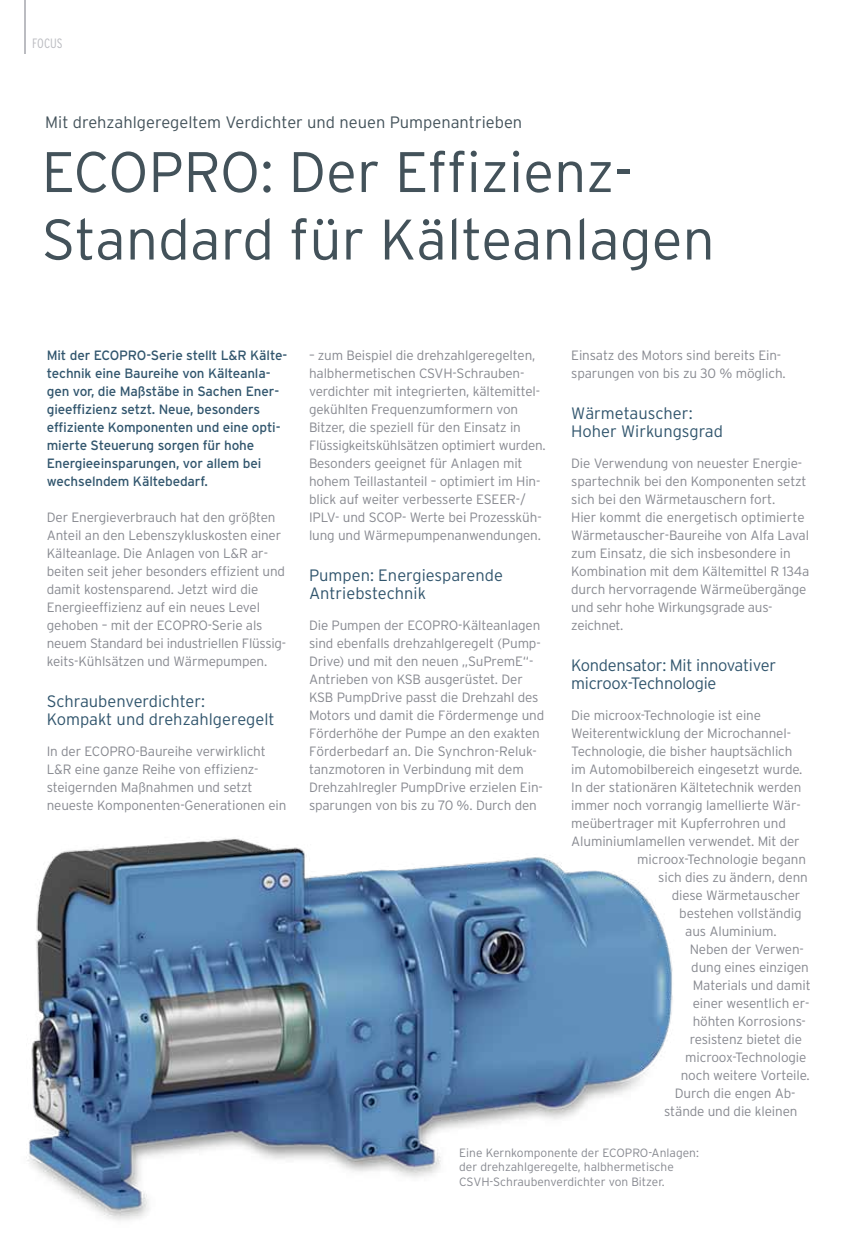
<style>
.page{position:relative;width:859px;height:1246px;background:#fff}
.page>*{position:absolute;margin:0;border:0;box-sizing:border-box;transform-origin:0 0}
.t1{font:300 57px/67.5px "Interstate";color:#43525a}
.t2{font:300 16.5px/18px "Interstate";color:#31556d}
.t3{font:300 16.5px "Interstate";color:#43525a}
.t4{font:300 16.5px/18px "Interstate";letter-spacing:-.02em;color:#31556d}
.t5{font:300 13.5px/18px "Interstate";letter-spacing:-.01em;color:#878990}
.t6{font:13.5px/18px "Interstate";letter-spacing:-.01em;color:#31556d}
.t7{font:300 condensed 13.5px "Interstate";color:#bbbcc1}
.t8{font:300 12px/14.4px "Interstate";color:#878990}
</style>
<div class="page">
<hr style="left:24px;top:0;width:1px;height:54px;background:#bbbcc1">
<img style="left:26px;top:838px;width:647px;height:383px">
<p class="t7" style="left:32px;top:35px;width:31px">FOCUS</p>
<p class="t3" style="left:45px;top:113px;width:478px">Mit drehzahlgeregeltem Verdichter und neuen Pumpenantrieben</p>
<h1 class="t1" style="left:42px;top:138px;width:675px">ECOPRO: Der Effizienz-<br>Standard für Kälteanlagen</h1>
<p class="t6" style="left:47px;top:346px;width:242px">Mit der ECOPRO-Serie stellt L&amp;R Kälte&shy;technik eine Baureihe von Kälteanla&shy;gen vor, die Maßstäbe in Sachen Ener&shy;gieeffizienz setzt. Neue, besonders effiziente Komponenten und eine opti&shy;mierte Steuerung sorgen für hohe Energieeinsparungen, vor allem bei wechselndem Kältebedarf.</p>
<p class="t5" style="left:47px;top:508px;width:241px">Der Energieverbrauch hat den größten Anteil an den Lebenszykluskosten einer Kälteanlage. Die Anlagen von L&amp;R ar&shy;beiten seit jeher besonders effizient und damit kostensparend. Jetzt wird die Energieeffizienz auf ein neues Level gehoben – mit der ECOPRO-Serie als neuem Standard bei industriellen Flüssig&shy;keits-Kühlsätzen und Wärmepumpen.</p>
<p class="t2" style="left:47px;top:692px;width:229px">Schraubenverdichter:<br>Kompakt und drehzahlgeregelt</p>
<p class="t5" style="left:47px;top:742px;width:241px">In der ECOPRO-Baureihe verwirklicht L&amp;R eine ganze Reihe von effizienz&shy;steigernden Maßnahmen und setzt neueste Komponenten-Generationen ein</p>
<p class="t5" style="left:309px;top:346px;width:238px">– zum Beispiel die drehzahlgeregelten, halbhermetischen CSVH-Schrauben&shy;verdichter mit integrierten, kältemittel&shy;gekühlten Frequenzumformern von Bitzer, die speziell für den Einsatz in Flüssigkeitskühlsätzen optimiert wurden.<br>Besonders geeignet für Anlagen mit hohem Teillastanteil – optimiert im Hin&shy;blick auf weiter verbesserte ESEER-/ IPLV- und SCOP- Werte bei Prozesskü h&shy;lung und Wärmepumpenanwendungen.</p>
<p class="t2" style="left:309px;top:566px;width:195px">Pumpen: Energiesparende<br>Antriebstechnik</p>
<p class="t5" style="left:309px;top:616px;width:237px">Die Pumpen der ECOPRO-Kälteanlagen sind ebenfalls drehzahlgeregelt (Pump-Drive) und mit den neuen „SuPremE“-- Antrieben von KSB ausgerüstet. Der KSB PumpDrive passt die Drehzahl des Motors und damit die Fördermenge und Förderhöhe der Pumpe an den exakten Förderbedarf an. Die Synchron-Reluk&shy;tanzmotoren in Verbindung mit dem Drehzahlregler PumpDrive erzielen Ein&shy;sparungen von bis zu 70 %. Durch den</p>
<p class="t5" style="left:571px;top:346px;width:216px">Einsatz des Motors sind bereits Ein&shy;sparungen von bis zu 30 % möglich.</p>
<p class="t2" style="left:571px;top:404px;width:153px">Wärmetauscher:<br>Hoher Wirkungsgrad</p>
<p class="t5" style="left:571px;top:454px;width:240px">Die Verwendung von neuester Energie&shy;spartechnik bei den Komponenten setzt sich bei den Wärmetauschern fort.<br>Hier kommt die energetisch optimierte Wärmetauscher-Baureihe von Alfa Laval zum Einsatz, die sich insbesondere in Kombination mit dem Kältemittel R 134a durch hervorragende Wärmeübergänge und sehr hohe Wirkungsgrade aus&shy;zeichnet.</p>
<p class="t4" style="left:571px;top:656px;width:206px">Kondensator: Mit innovativer microox-Technologie</p>
<p class="t5" style="left:571px;top:706px;width:191px">Die microox-Technologie ist eine</p>
<p class="t5" style="left:571px;top:724px;width:220px">Weiterentwicklung der Microchannel-</p>
<p class="t5" style="left:571px;top:742px;width:223px">Technologie, die bisher hauptsächlich</p>
<p class="t5" style="left:571px;top:760px;width:233px">im Automobilbereich eingesetzt wurde.</p>
<p class="t5" style="left:571px;top:778px;width:232px">In der stationären Kältetechnik werden</p>
<p class="t5" style="left:571px;top:796px;width:231px">immer noch vorrangig lamellierte Wär-</p>
<p class="t5" style="left:571px;top:814px;width:216px">meübertrager mit Kupferrohren und</p>
<p class="t5" style="left:571px;top:832px;width:230px">Aluminiumlamellen verwendet. Mit der</p>
<p class="t5" style="left:637px;top:850px;width:170px">microox-Technologie begann</p>
<p class="t5" style="left:658px;top:868px;width:151px">sich dies zu ändern, denn</p>
<p class="t5" style="left:672px;top:886px;width:130px">diese Wärmetauscher</p>
<p class="t5" style="left:679px;top:904px;width:124px">bestehen vollständig</p>
<p class="t5" style="left:685px;top:922px;width:93px">aus Aluminium.</p>
<p class="t5" style="left:690px;top:940px;width:116px">Neben der Verwen-</p>
<p class="t5" style="left:691px;top:958px;width:119px">dung eines einzigen</p>
<p class="t5" style="left:693px;top:976px;width:119px">Materials und damit</p>
<p class="t5" style="left:693px;top:994px;width:118px">einer wesentlich er-</p>
<p class="t5" style="left:693px;top:1012px;width:115px">höhten Korrosions-</p>
<p class="t5" style="left:690px;top:1030px;width:114px">resistenz bietet die</p>
<p class="t5" style="left:685px;top:1048px;width:123px">microox-Technologie</p>
<p class="t5" style="left:681px;top:1066px;width:131px">noch weitere Vorteile.</p>
<p class="t5" style="left:675px;top:1084px;width:122px">Durch die engen Ab-</p>
<p class="t5" style="left:664px;top:1102px;width:135px">stände und die kleinen</p>
<p class="t8" style="left:459px;top:1145px;width:241px">Eine Kernkomponente der ECOPRO-Anlagen: der drehzahlgeregelte, halbhermetische<br>CSVH-Schraubenverdichter von Bitzer.</p>
</div>
